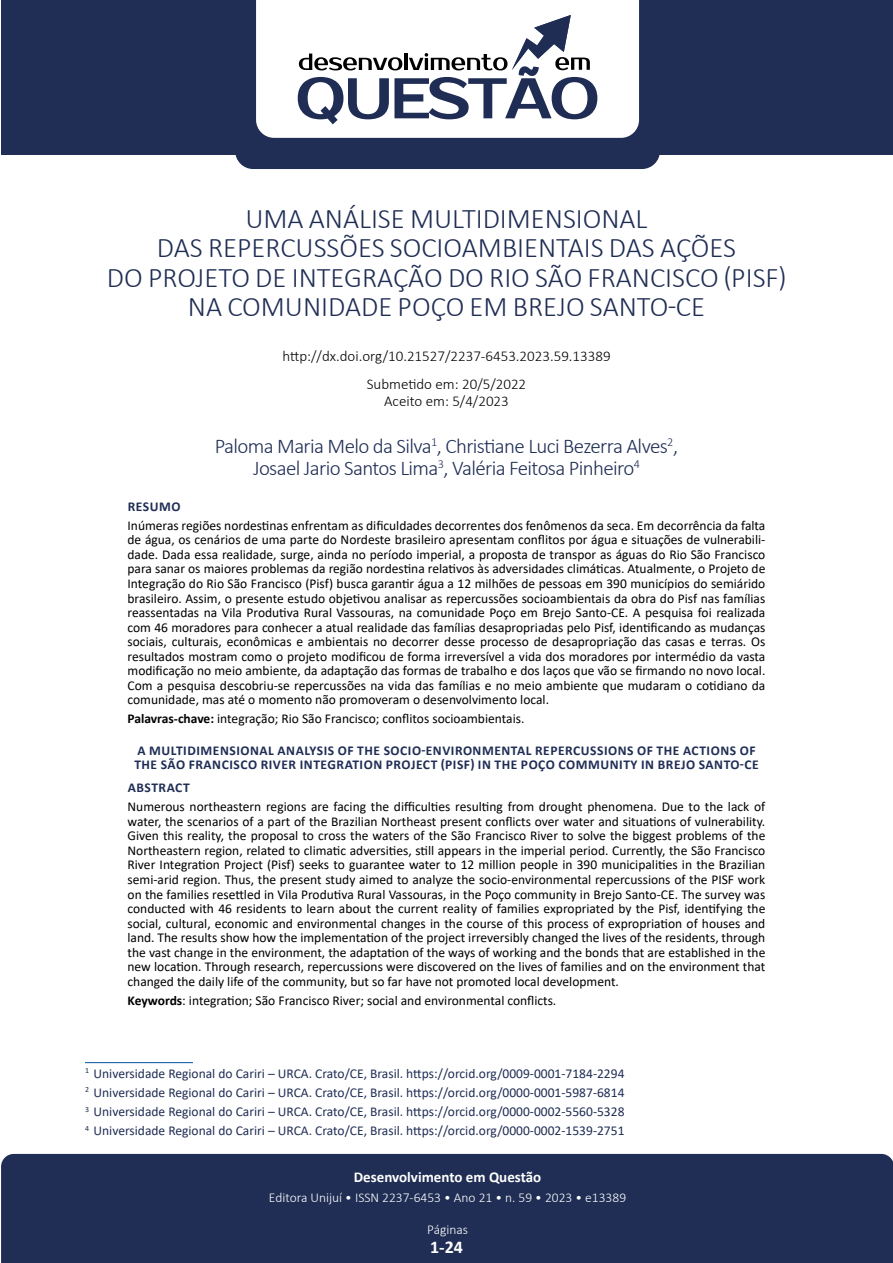
<style>
.page{position:relative;width:893px;height:1263px;background:#fff}
.page>*{position:absolute;margin:0;border:0;box-sizing:border-box;transform-origin:0 0}
.t1{font:300 28.5px/29.5px "Calibri";color:#202e55;text-align:center}
.t2{font:300 21px/22px "Calibri";letter-spacing:-.03em;color:#202e55;text-align:center}
.t3{font:700 18px "Calibri";color:#fff}
.t4{font:300 15px/28.8px "Calibri";color:#000;text-align:center}
.t5{font:700 15px "Calibri";color:#fff}
.t6{font:13.5px/14.5px "Calibri";color:#000;text-align:justify}
.t7{font:13.5px/19.2px "Calibri";color:#202e55;text-align:justify}
.t8{font:700 13.5px/14.5px "Calibri";letter-spacing:.04em;color:#202e55}
.t9{font:300 13.5px "Calibri";color:#fff}
.s1{font-weight:700}
</style>
<div class="page">
<div style="left:1px;top:0;width:892px;height:154px;background:#202e55"></div>
<div style="left:235px;top:0;width:425px;height:169px;background:#202e55;border-radius:18px"></div>
<div style="left:256px;top:0;width:383px;height:138px;background:#fff"></div>
<svg style="left:298px;top:15px;width:299px;height:109px"></svg>
<div style="left:1px;top:1154px;width:892px;height:109px;background:#202e55"></div>
<hr style="left:85px;top:1062px;width:108px;height:1px;background:#004f9f">
<h1 class="t1" style="left:107px;top:203px;width:681px">UMA ANÁLISE MULTIDIMENSIONAL<br>DAS REPERCUSSÕES SOCIOAMBIENTAIS DAS AÇÕES<br>DO PROJETO DE INTEGRAÇÃO DO RIO SÃO FRANCISCO (PISF)<br>NA COMUNIDADE POÇO EM BREJO SANTO-CE</h1>
<p class="t4" style="left:282px;top:341px;width:330px">http://dx.doi.org/10.21527/2237-6453.2023.59.13389<br>Submetido em: 20/5/2022</p>
<p class="t4" style="left:384px;top:386px;width:126px">Aceito em: 5/4/2023</p>
<h2 class="t2" style="left:215px;top:435px;width:465px">Paloma Maria Melo da Silva<sup>1</sup>, Christiane Luci Bezerra Alves<sup>2</sup>,<br>Josael Jario Santos Lima<sup>3</sup>, Valéria Feitosa Pinheiro<sup>4</sup></h2>
<p class="t8" style="left:128px;top:499px;width:54px">RESUMO</p>
<p class="t6" style="left:128px;top:518px;width:639px">Inúmeras regiões nordestinas enfrentam as dificuldades decorrentes dos fenômenos da seca. Em decorrência da falta de água, os cenários de uma parte do Nordeste brasileiro apresentam conflitos por água e situações de vulnerabili&shy;dade. Dada essa realidade, surge, ainda no período imperial, a proposta de transpor as águas do Rio São Francisco para sanar os maiores problemas da região nordestina relativos às adversidades climáticas. Atualmente, o Projeto de Integração do Rio São Francisco (Pisf) busca garantir água a 12 milhões de pessoas em 390 municípios do semiárido brasileiro. Assim, o presente estudo objetivou analisar as repercussões socioambientais da obra do Pisf nas famílias reassentadas na Vila Produtiva Rural Vassouras, na comunidade Poço em Brejo Santo-CE. A pesquisa foi realizada com 46 moradores para conhecer a atual realidade das famílias desapropriadas pelo Pisf, identificando as mudanças sociais, culturais, econômicas e ambientais no decorrer desse processo de desapropriação das casas e terras. Os resultados mostram como o projeto modificou de forma irreversível a vida dos moradores por intermédio da vasta modificação no meio ambiente, da adaptação das formas de trabalho e dos laços que vão se firmando no novo local.<br>Com a pesquisa descobriu-se repercussões na vida das famílias e no meio ambiente que mudaram o cotidiano da comunidade, mas até o momento não promoveram o desenvolvimento local.</p>
<p class="t6" style="left:128px;top:711px;width:398px"><span class="s1">Palavras-chave:</span> integração; Rio São Francisco; conflitos socioambientais.</p>
<p class="t8" style="left:134px;top:743px;width:626px">A MULTIDIMENSIONAL ANALYSIS OF THE SOCIO-ENVIRONMENTAL REPERCUSSIONS OF THE ACTIONS OF<br>THE SÃO FRANCISCO RIVER INTEGRATION PROJECT (PISF) IN THE POÇO COMMUNITY IN BREJO SANTO-CE</p>
<p class="t8" style="left:128px;top:780px;width:63px">ABSTRACT</p>
<p class="t6" style="left:128px;top:799px;width:639px">Numerous northeastern regions are facing the difficulties resulting from drought phenomena. Due to the lack of water, the scenarios of a part of the Brazilian Northeast present conflicts over water and situations of vulnerability.<br>Given this reality, the proposal to cross the waters of the São Francisco River to solve the biggest problems of the Northeastern region, related to climatic adversities, still appears in the imperial period. Currently, the São Francisco River Integration Project (Pisf) seeks to guarantee water to 12 million people in 390 municipalities in the Brazilian semi-arid region. Thus, the present study aimed to analyze the socio-environmental repercussions of the PISF work on the families resettled in Vila Produtiva Rural Vassouras, in the Poço community in Brejo Santo-CE. The survey was conducted with 46 residents to learn about the current reality of families expropriated by the Pisf, identifying the social, cultural, economic and environmental changes in the course of this process of expropriation of houses and land. The results show how the implementation of the project irreversibly changed the lives of the residents, through the vast change in the environment, the adaptation of the ways of working and the bonds that are established in the new location. Through research, repercussions were discovered on the lives of families and on the environment that changed the daily life of the community, but so far have not promoted local development.</p>
<p class="t6" style="left:128px;top:993px;width:430px"><span class="s1">Keywords</span>: integration; São Francisco River; social and environmental conflicts.</p>
<p class="t7" style="left:85px;top:1063px;width:541px"><sup>1</sup> Universidade Regional do Cariri – URCA. Crato/CE, Brasil. https://orcid.org/0009-0001-7184-2294<br><sup>2</sup> Universidade Regional do Cariri – URCA. Crato/CE, Brasil. https://orcid.org/0000-0001-5987-6814<br><sup>3</sup> Universidade Regional do Cariri – URCA. Crato/CE, Brasil. https://orcid.org/0000-0002-5560-5328<br><sup>4</sup> Universidade Regional do Cariri – URCA. Crato/CE, Brasil. https://orcid.org/0000-0002-1539-2751</p>
<p class="t5" style="left:354px;top:1167px;width:189px">Desenvolvimento em Questão</p>
<p class="t9" style="left:269px;top:1189px;width:359px">Editora Unijuí • ISSN 2237-6453 • Ano 21 • n. 59 • 2023 • e13389</p>
<h3 class="t3" style="left:430px;top:1234px;width:34px">1-24</h3>
</div>
